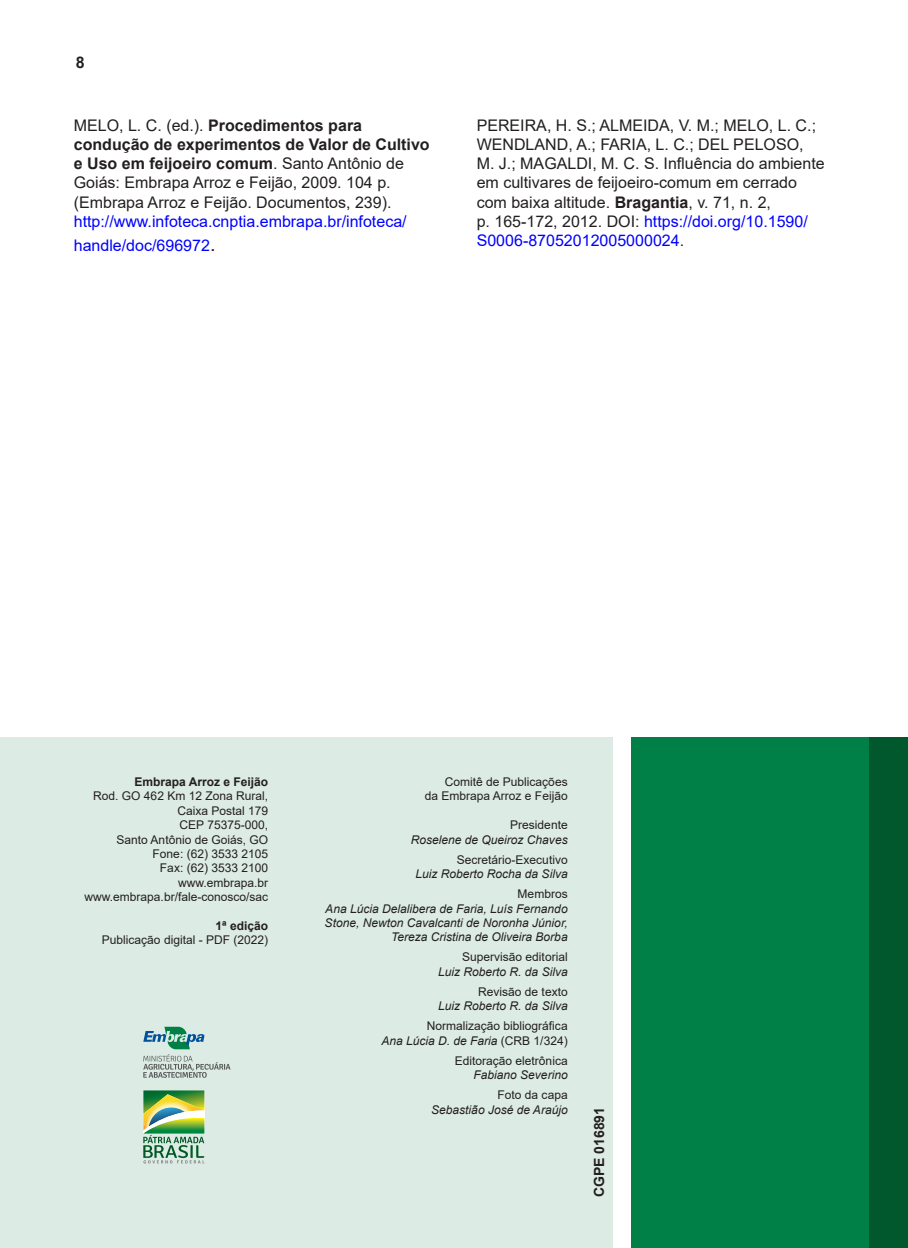
<style>
.page{position:relative;width:908px;height:1248px;background:#fff}
.page>*{position:absolute;margin:0;border:0;box-sizing:border-box;transform-origin:0 0}
.REFERENCIAS{font:16px/19.2px "Arial";color:#231f20}
.REFERENCIAS-2{font:16px "Arial";color:#00f}
.t1{font:700 16px "Arial";color:#231f20}
.CGPE{font:700 14px "Arial";color:#231f20}
.t2{font:12px/14.4px "Arial";color:#231f20;text-align:right}
.t3{font:italic 12px/14.4px "Arial";color:#231f20;text-align:right}
.t4{font:700 12px "Arial";color:#231f20}
.s1{font-weight:700}
.s2{color:#00f}
.s3{font-size:20px;color:#231f20}
.s4{font-style:normal}
</style>
<div class="page">
<div style="left:631px;top:737px;width:276px;height:510px;background:#007f46"></div>
<div style="left:0;top:737px;width:612px;height:510px;background:#dcebe3"></div>
<div style="left:868px;top:737px;width:39px;height:510px;background:#00582c"></div>
<svg style="left:143px;top:1090px;width:61px;height:73px"></svg>
<svg style="left:143px;top:1026px;width:87px;height:51px"></svg>
<p class="t1" style="left:76px;top:51px;width:10px">8</p>
<p class="REFERENCIAS" style="left:74px;top:115px;width:357px">MELO, L. C. (ed.). <span class="s1">Procedimentos para condução de experimentos de Valor de Cultivo e Uso em feijoeiro comum</span>. Santo Antônio de Goiás: Embrapa Arroz e Feijão, 2009. 104 p. (Embrapa Arroz e Feijão. Documentos, 239). <span class="s2">http://www.infoteca.cnptia.embrapa.br/infoteca/</span></p>
<p class="REFERENCIAS-2" style="left:74px;top:234px;width:143px">handle/doc/696972<span class="s3">.</span></p>
<p class="REFERENCIAS" style="left:476px;top:115px;width:349px">PEREIRA, H. S.; ALMEIDA, V. M.; MELO, L. C.; WENDLAND, A.; FARIA, L. C.; DEL PELOSO, M. J.; MAGALDI, M. C. S. Influência do ambiente em cultivares de feijoeiro-comum em cerrado com baixa altitude. <span class="s1">Bragantia</span>, v. 71, n. 2,<br>p. 165-172, 2012. DOI: <span class="s2">https://doi.org/10.1590/ S0006-87052012005000024</span>.</p>
<p class="t4" style="left:134px;top:773px;width:135px">Embrapa Arroz e Feijão</p>
<p class="t2" style="left:93px;top:788px;width:176px">Rod. GO 462 Km 12 Zona Rural,</p>
<p class="t2" style="left:177px;top:803px;width:92px">Caixa Postal 179</p>
<p class="t2" style="left:179px;top:817px;width:90px">CEP 75375-000,</p>
<p class="t2" style="left:116px;top:832px;width:153px">Santo Antônio de Goiás, GO</p>
<p class="t2" style="left:152px;top:846px;width:117px">Fone: (62) 3533 2105</p>
<p class="t2" style="left:160px;top:860px;width:110px">Fax: (62) 3533 2100</p>
<p class="t2" style="left:178px;top:875px;width:92px">www.embrapa.br</p>
<p class="t2" style="left:84px;top:889px;width:185px">www.embrapa.br/fale-conosco/sac</p>
<p class="t4" style="left:215px;top:917px;width:54px">1ª edição</p>
<p class="t2" style="left:102px;top:932px;width:168px">Publicação digital - PDF (2022)</p>
<p class="t2" style="left:424px;top:774px;width:144px">Comitê de Publicações<br>da Embrapa Arroz e Feijão</p>
<p class="t2" style="left:510px;top:817px;width:59px">Presidente</p>
<p class="t3" style="left:410px;top:832px;width:158px">Roselene de Queiroz Chaves</p>
<p class="t2" style="left:456px;top:852px;width:112px">Secretário-Executivo</p>
<p class="t3" style="left:415px;top:866px;width:154px">Luiz Roberto Rocha da Silva</p>
<p class="t2" style="left:517px;top:886px;width:52px">Membros</p>
<p class="t3" style="left:324px;top:901px;width:244px">Ana Lúcia Delalibera de Faria, Luís Fernando<br>Stone, Newton Cavalcanti de Noronha Júnior,<br>Tereza Cristina de Oliveira Borba</p>
<p class="t2" style="left:462px;top:949px;width:107px">Supervisão editorial</p>
<p class="t3" style="left:438px;top:964px;width:131px">Luiz Roberto R. da Silva</p>
<p class="t2" style="left:478px;top:984px;width:91px">Revisão de texto</p>
<p class="t3" style="left:438px;top:998px;width:131px">Luiz Roberto R. da Silva</p>
<p class="t2" style="left:426px;top:1018px;width:142px">Normalização bibliográfica</p>
<p class="t3" style="left:381px;top:1033px;width:188px">Ana Lúcia D. de Faria <span class="s4">(CRB 1/324)</span></p>
<p class="t2" style="left:454px;top:1053px;width:114px">Editoração eletrônica</p>
<p class="t3" style="left:473px;top:1067px;width:96px">Fabiano Severino</p>
<p class="t2" style="left:497px;top:1087px;width:72px">Foto da capa</p>
<p class="t3" style="left:431px;top:1102px;width:138px">Sebastião José de Araújo</p>
<p class="CGPE" style="left:589px;top:1197px;width:92px;rotate:-90deg">CGPE 016891</p>
</div>
